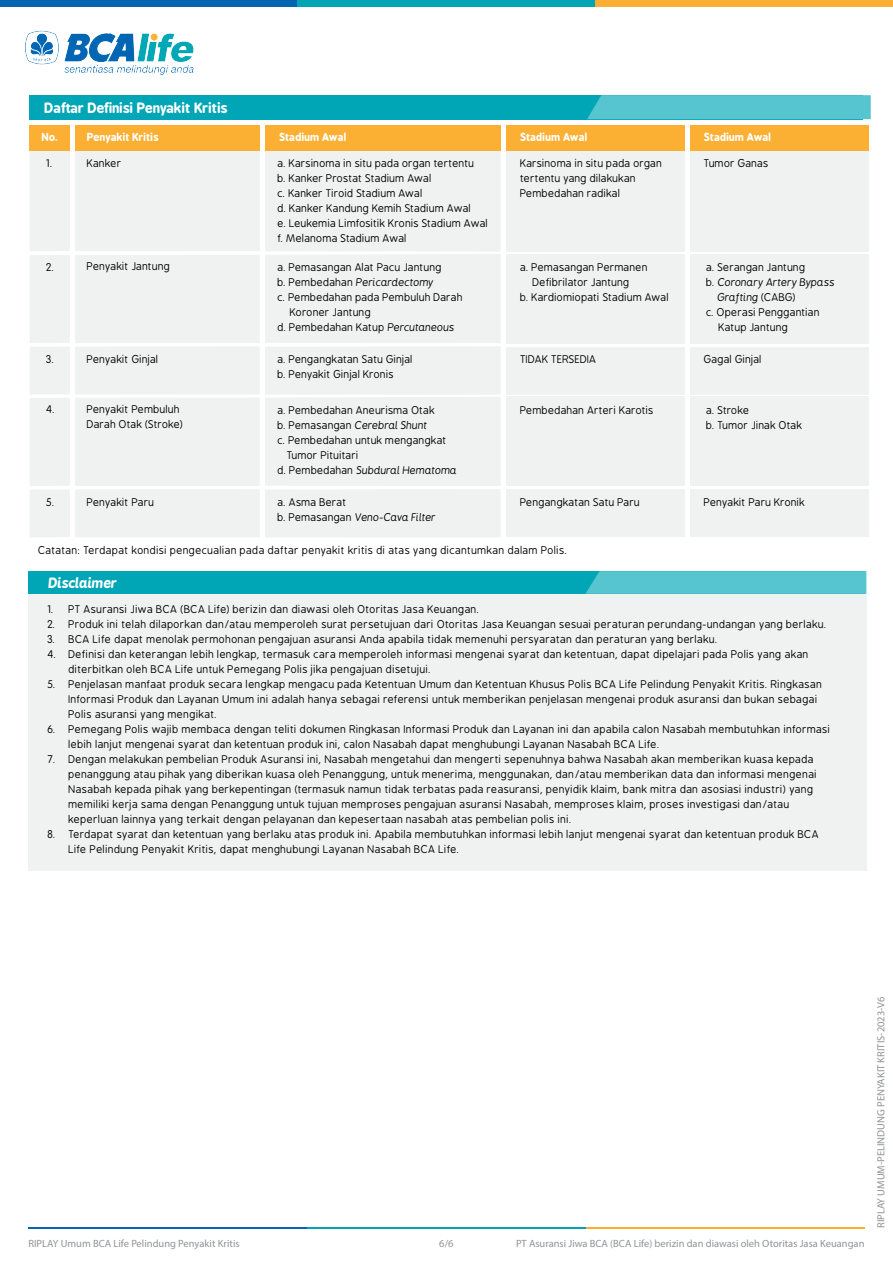
<style>
.page{position:relative;width:893px;height:1263px;background:#fff}
.page>*{position:absolute;margin:0;border:0;box-sizing:border-box;transform-origin:0 0}
.t1{font:700 13.5px "B Preplay";color:#fff}
.t2{font:italic 700 13.5px "B Preplay";color:#fff}
.t3{font:10.5px/15px "B Preplay";letter-spacing:.025em;color:#000}
.t4{font:10.5px "Myriad Pro";color:#919396}
.t5{font:italic 10.5px "B Preplay";letter-spacing:.01em;color:#000}
.t6{font:10.5px "B Preplay";letter-spacing:.005em;color:#000}
.t7{font:700 10.5px "B Preplay";letter-spacing:.005em;color:#fff}
.s1{font-style:normal}
.s2{font-style:italic}
</style>
<div class="page">
<div style="left:28px;top:594px;width:839px;height:276px;background:#f0f1f1"></div>
<div style="left:28px;top:571px;width:837px;height:23px;background:#00a6b5"></div>
<svg style="left:585px;top:571px;width:281px;height:23px;background:#52c3ce"></svg>
<div style="left:0;top:0;width:298px;height:6px;background:#0066b2"></div>
<div style="left:298px;top:0;width:297px;height:6px;background:#00a5b4"></div>
<div style="left:595px;top:0;width:298px;height:6px;background:#faaf34"></div>
<hr style="left:28px;top:1227px;width:279px;height:2px;background:#0066b2">
<hr style="left:307px;top:1227px;width:279px;height:2px;background:#00a5b4">
<hr style="left:586px;top:1227px;width:278px;height:2px;background:#faaf34">
<img style="left:25px;top:30px;width:169px;height:45px">
<div style="left:265px;top:346px;width:236px;height:49px;background:#f0f1f1"></div>
<div style="left:75px;top:346px;width:185px;height:49px;background:#f0f1f1"></div>
<div style="left:30px;top:347px;width:40px;height:48px;background:#f0f1f1"></div>
<div style="left:265px;top:397px;width:235px;height:89px;background:#f0f1f1"></div>
<div style="left:690px;top:347px;width:178px;height:48px;background:#f0f1f1"></div>
<div style="left:506px;top:347px;width:178px;height:48px;background:#f0f1f1"></div>
<div style="left:690px;top:397px;width:178px;height:89px;background:#f0f1f1"></div>
<div style="left:506px;top:397px;width:178px;height:89px;background:#f0f1f1"></div>
<div style="left:265px;top:489px;width:236px;height:48px;background:#f0f1f1"></div>
<div style="left:75px;top:489px;width:185px;height:48px;background:#f0f1f1"></div>
<div style="left:30px;top:489px;width:40px;height:48px;background:#f0f1f1"></div>
<div style="left:690px;top:489px;width:178px;height:48px;background:#f0f1f1"></div>
<div style="left:506px;top:489px;width:178px;height:48px;background:#f0f1f1"></div>
<div style="left:75px;top:397px;width:185px;height:89px;background:#f0f1f1"></div>
<div style="left:30px;top:398px;width:40px;height:88px;background:#f0f1f1"></div>
<div style="left:30px;top:151px;width:40px;height:100px;background:#f0f1f1"></div>
<div style="left:265px;top:125px;width:236px;height:26px;background:#fbb034"></div>
<div style="left:75px;top:125px;width:185px;height:26px;background:#fbb034"></div>
<div style="left:30px;top:125px;width:40px;height:26px;background:#fbb034"></div>
<div style="left:75px;top:151px;width:425px;height:192px;background:#f0f1f1"></div>
<div style="left:690px;top:125px;width:178px;height:26px;background:#fbb034"></div>
<div style="left:690px;top:151px;width:178px;height:100px;background:#f0f1f1"></div>
<div style="left:506px;top:125px;width:178px;height:26px;background:#fbb034"></div>
<div style="left:506px;top:151px;width:178px;height:100px;background:#f0f1f1"></div>
<div style="left:690px;top:254px;width:178px;height:89px;background:#f0f1f1"></div>
<div style="left:506px;top:254px;width:178px;height:89px;background:#f0f1f1"></div>
<div style="left:75px;top:255px;width:185px;height:88px;background:#f0f1f1"></div>
<div style="left:30px;top:255px;width:40px;height:88px;background:#f0f1f1"></div>
<div style="left:30px;top:95px;width:833px;height:24px;background:#00a6b5"></div>
<svg style="left:587px;top:95px;width:284px;height:24px;background:#53c4cf"></svg>
<p class="t1" style="left:45px;top:100px;width:184px">Daftar Definisi Penyakit Kritis</p>
<p class="t7" style="left:42px;top:131px;width:17px">No.</p>
<p class="t3" style="left:47px;top:156px;width:8px">1.</p>
<p class="t7" style="left:87px;top:131px;width:73px">Penyakit Kritis</p>
<p class="t3" style="left:87px;top:156px;width:36px">Kanker</p>
<p class="t3" style="left:47px;top:260px;width:10px">2.</p>
<p class="t6" style="left:87px;top:261px;width:85px">Penyakit Jantung</p>
<p class="t7" style="left:279px;top:131px;width:68px">Stadium Awal</p>
<p class="t3" style="left:278px;top:156px;width:212px">a. Karsinoma in situ pada organ tertentu<br>b. Kanker Prostat Stadium Awal<br>c. Kanker Tiroid Stadium Awal<br>d. Kanker Kandung Kemih Stadium Awal<br>e. Leukemia Limfositik Kronis Stadium Awal f. Melanoma Stadium Awal</p>
<p class="t3" style="left:278px;top:260px;width:166px">a. Pemasangan Alat Pacu Jantung</p>
<p class="t5" style="left:278px;top:277px;width:157px"><span class="s1">b. Pembedahan</span> Pericardectomy</p>
<p class="t3" style="left:278px;top:290px;width:187px">c. Pembedahan pada Pembuluh Darah</p>
<p class="t3" style="left:290px;top:305px;width:82px">Koroner Jantung</p>
<p class="t3" style="left:278px;top:320px;width:178px">d. Pembedahan Katup <span class="s2">Percutaneous</span></p>
<p class="t7" style="left:520px;top:131px;width:68px">Stadium Awal</p>
<p class="t3" style="left:520px;top:156px;width:143px">Karsinoma in situ pada organ tertentu yang dilakukan<br>Pembedahan radikal</p>
<p class="t3" style="left:520px;top:260px;width:129px">a. Pemasangan Permanen</p>
<p class="t3" style="left:533px;top:275px;width:98px">Defibrilator Jantung</p>
<p class="t6" style="left:520px;top:292px;width:150px">b. Kardiomiopati Stadium Awal</p>
<p class="t7" style="left:704px;top:131px;width:68px">Stadium Awal</p>
<p class="t3" style="left:704px;top:156px;width:66px">Tumor Ganas</p>
<p class="t3" style="left:706px;top:260px;width:101px">a. Serangan Jantung</p>
<p class="t5" style="left:706px;top:277px;width:130px"><span class="s1">b.</span> Coronary Artery Bypass</p>
<p class="t5" style="left:718px;top:292px;width:80px">Grafting <span class="s1">(CABG)</span></p>
<p class="t3" style="left:706px;top:305px;width:115px">c. Operasi Penggantian</p>
<p class="t6" style="left:719px;top:322px;width:71px">Katup Jantung</p>
<p class="t3" style="left:47px;top:352px;width:9px">3.</p>
<p class="t3" style="left:520px;top:352px;width:78px">TIDAK TERSEDIA</p>
<p class="t3" style="left:704px;top:352px;width:59px">Gagal Ginjal</p>
<p class="t3" style="left:87px;top:352px;width:73px">Penyakit Ginjal</p>
<p class="t3" style="left:278px;top:352px;width:137px">a. Pengangkatan Satu Ginjal b. Penyakit Ginjal Kronis</p>
<p class="t3" style="left:278px;top:403px;width:159px">a. Pembedahan Aneurisma Otak</p>
<p class="t5" style="left:278px;top:420px;width:151px"><span class="s1">b. Pemasangan</span> Cerebral Shunt</p>
<p class="t3" style="left:278px;top:433px;width:171px">c. Pembedahan untuk mengangkat</p>
<p class="t6" style="left:287px;top:450px;width:73px">Tumor Pituitari</p>
<p class="t5" style="left:278px;top:465px;width:181px"><span class="s1">d. Pembedahan</span> Subdural Hematoma</p>
<p class="t3" style="left:87px;top:402px;width:98px">Penyakit Pembuluh<br>Darah Otak (Stroke)</p>
<p class="t3" style="left:47px;top:402px;width:10px">4.</p>
<p class="t3" style="left:520px;top:403px;width:135px">Pembedahan Arteri Karotis</p>
<p class="t3" style="left:706px;top:403px;width:98px">a. Stroke<br>b. Tumor Jinak Otak</p>
<p class="t3" style="left:47px;top:495px;width:10px">5.</p>
<p class="t3" style="left:520px;top:495px;width:121px">Pengangkatan Satu Paru</p>
<p class="t3" style="left:704px;top:495px;width:103px">Penyakit Paru Kronik</p>
<p class="t6" style="left:87px;top:497px;width:69px">Penyakit Paru</p>
<p class="t3" style="left:278px;top:495px;width:160px">a. Asma Berat<br>b. Pemasangan <span class="s2">Veno-Cava Filter</span></p>
<p class="t3" style="left:38px;top:543px;width:530px">Catatan: Terdapat kondisi pengecualian pada daftar penyakit kritis di atas yang dicantumkan dalam Polis.</p>
<p class="t2" style="left:49px;top:574px;width:70px">Disclaimer</p>
<p class="t3" style="left:69px;top:601px;width:763px">PT Asuransi Jiwa BCA (BCA Life) berizin dan diawasi oleh Otoritas Jasa Keuangan.<br>Produk ini telah dilaporkan dan/atau memperoleh surat persetujuan dari Otoritas Jasa Keuangan sesuai peraturan perundang-undangan yang berlaku.<br>BCA Life dapat menolak permohonan pengajuan asuransi Anda apabila tidak memenuhi persyaratan dan peraturan yang berlaku.<br>Definisi dan keterangan lebih lengkap, termasuk cara memperoleh informasi mengenai syarat dan ketentuan, dapat dipelajari pada Polis yang akan diterbitkan oleh BCA Life untuk Pemegang Polis jika pengajuan disetujui.<br>Penjelasan manfaat produk secara lengkap mengacu pada Ketentuan Umum dan Ketentuan Khusus Polis BCA Life Pelindung Penyakit Kritis. Ringkasan Informasi Produk dan Layanan Umum ini adalah hanya sebagai referensi untuk memberikan penjelasan mengenai produk asuransi dan bukan sebagai Polis asuransi yang mengikat.<br>Pemegang Polis wajib membaca dengan teliti dokumen Ringkasan Informasi Produk dan Layanan ini dan apabila calon Nasabah membutuhkan informasi lebih lanjut mengenai syarat dan ketentuan produk ini, calon Nasabah dapat menghubungi Layanan Nasabah BCA Life.<br>Dengan melakukan pembelian Produk Asuransi ini, Nasabah mengetahui dan mengerti sepenuhnya bahwa Nasabah akan memberikan kuasa kepada penanggung atau pihak yang diberikan kuasa oleh Penanggung, untuk menerima, menggunakan, dan/atau memberikan data dan informasi mengenai Nasabah kepada pihak yang berkepentingan (termasuk namun tidak terbatas pada reasuransi, penyidik klaim, bank mitra dan asosiasi industri) yang memiliki kerja sama dengan Penanggung untuk tujuan memproses pengajuan asuransi Nasabah, memproses klaim, proses investigasi dan/atau keperluan lainnya yang terkait dengan pelayanan dan kepesertaan nasabah atas pembelian polis ini.<br>Terdapat syarat dan ketentuan yang berlaku atas produk ini. Apabila membutuhkan informasi lebih lanjut mengenai syarat dan ketentuan produk BCA Life Pelindung Penyakit Kritis, dapat menghubungi Layanan Nasabah BCA Life.</p>
<p class="t3" style="left:48px;top:602px;width:10px">1.<br>2.<br>3.<br>4.</p>
<p class="t3" style="left:48px;top:677px;width:10px">5.</p>
<p class="t3" style="left:48px;top:722px;width:10px">6.</p>
<p class="t3" style="left:48px;top:752px;width:10px">7.</p>
<p class="t3" style="left:48px;top:827px;width:10px">8.</p>
<p class="t4" style="left:28px;top:1237px;width:213px">RIPLAY Umum BCA Life Pelindung Penyakit Kritis</p>
<p class="t4" style="left:439px;top:1237px;width:16px">6/6</p>
<p class="t4" style="left:516px;top:1237px;width:350px">PT Asuransi Jiwa BCA (BCA Life) berizin dan diawasi oleh Otoritas Jasa Keuangan</p>
<p class="t4" style="left:874px;top:1228px;width:233px;rotate:-90deg">RIPLAY UMUM-PELINDUNG PENYAKIT KRITIS-2023-V6</p>
</div>
